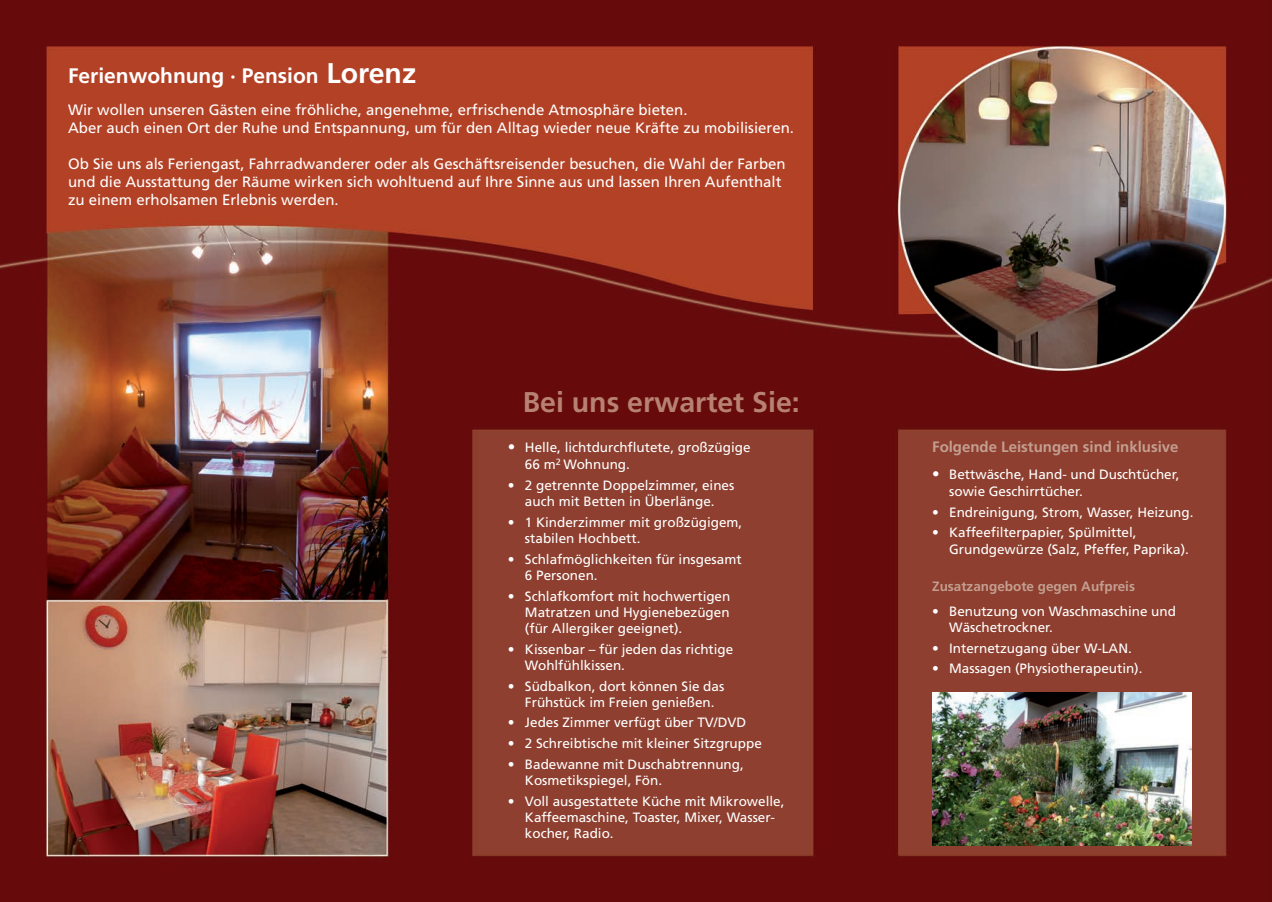
<style>
.page{position:relative;width:1272px;height:902px;background:#fff}
.page>*{position:absolute;margin:0;border:0;box-sizing:border-box;transform-origin:0 0}
.t1{font:700 28.5px "Frutiger";color:#b78271}
.t2{font:700 21px "Frutiger";color:#fff}
.t3{font:15px/18px "Frutiger";color:#fff}
.t4{font:700 15px "Frutiger";color:#c39f91}
.t5{font:13.5px/16.2px "Frutiger";color:#fff}
.t6{font:700 13.5px "Frutiger";color:#c39f91}
.s1{font-size:28.5px}
.s2{font-size:15px}
</style>
<div class="page">
<img style="left:0;top:0;width:1271px;height:901px">
<img style="left:932px;top:692px;width:259px;height:153px">
<h2 class="t2" style="left:68px;top:67px;width:350px">Ferienwohnung · Pension <span class="s1">Lorenz</span></h2>
<p class="t3" style="left:68px;top:102px;width:727px">Wir wollen unseren Gästen eine fröhliche, angenehme, erfrischende Atmosphäre bieten.<br>Aber auch einen Ort der Ruhe und Entspannung, um für den Alltag wieder neue Kräfte zu mobilisieren.</p>
<p class="t3" style="left:68px;top:156px;width:719px">Ob Sie uns als Feriengast, Fahrradwanderer oder als Geschäftsreisender besuchen, die Wahl der Farben und die Ausstattung der Räume wirken sich wohltuend auf Ihre Sinne aus und lassen Ihren Aufenthalt zu einem erholsamen Erlebnis werden.</p>
<h1 class="t1" style="left:523px;top:391px;width:278px">Bei uns erwartet Sie:</h1>
<p class="t5" style="left:525px;top:440px;width:227px;line-height:16.8px;text-indent:-17px"><span class="s2">•</span> Helle, lichtdurchflutete, großzügige<br>66 m<sup>2</sup> Wohnung.</p>
<p class="t5" style="left:508px;top:478px;width:228px;text-align:center">• 2 getrennte Doppelzimmer, eines auch mit Betten in Überlänge.</p>
<p class="t5" style="left:525px;top:515px;width:219px;text-indent:-17px">• 1 Kinderzimmer mit großzügigem, stabilen Hochbett.</p>
<p class="t5" style="left:525px;top:551px;width:218px;text-indent:-17px">• Schlafmöglichkeiten für insgesamt<br>6 Personen.</p>
<p class="t5" style="left:525px;top:588px;width:207px;text-align:justify;text-indent:-17px">• Schlafkomfort mit hochwertigen Matratzen und Hygienebezügen (für Allergiker geeignet).</p>
<p class="t5" style="left:525px;top:641px;width:210px;text-indent:-17px">• Kissenbar – für jeden das richtige<br>Wohlfühlkissen.</p>
<p class="t5" style="left:508px;top:678px;width:218px;text-align:center">• Südbalkon, dort können Sie das<br>Frühstück im Freien genießen.</p>
<p class="t5" style="left:508px;top:715px;width:240px">• Jedes Zimmer verfügt über TV/DVD</p>
<p class="t5" style="left:508px;top:736px;width:255px">• 2 Schreibtische mit kleiner Sitzgruppe</p>
<p class="t5" style="left:525px;top:757px;width:220px;text-indent:-17px">• Badewanne mit Duschabtrennung,<br>Kosmetikspiegel, Fön.</p>
<p class="t5" style="left:525px;top:794px;width:261px;text-indent:-17px">• Voll ausgestattete Küche mit Mikrowelle,<br>Kaffeemaschine, Toaster, Mixer, Wasser&shy;kocher, Radio.</p>
<p class="t4" style="left:932px;top:441px;width:248px">Folgende Leistungen sind inklusive</p>
<p class="t5" style="left:949px;top:467px;width:232px;line-height:16.8px;text-indent:-17px"><span class="s2">•</span> Bettwäsche, Hand- und Duschtücher, sowie Geschirrtücher.</p>
<p class="t5" style="left:932px;top:505px;width:263px">• Endreinigung, Strom, Wasser, Heizung.</p>
<p class="t5" style="left:949px;top:525px;width:241px;text-indent:-17px">• Kaffeefilterpapier, Spülmittel,<br>Grundgewürze (Salz, Pfeffer, Paprika).</p>
<p class="t6" style="left:932px;top:580px;width:204px">Zusatzangebote gegen Aufpreis</p>
<p class="t5" style="left:949px;top:604px;width:228px;text-indent:-17px">• Benutzung von Waschmaschine und<br>Wäschetrockner.</p>
<p class="t5" style="left:932px;top:641px;width:201px">• Internetzugang über W-LAN.</p>
<p class="t5" style="left:932px;top:661px;width:212px">• Massagen (Physiotherapeutin).</p>
</div>
